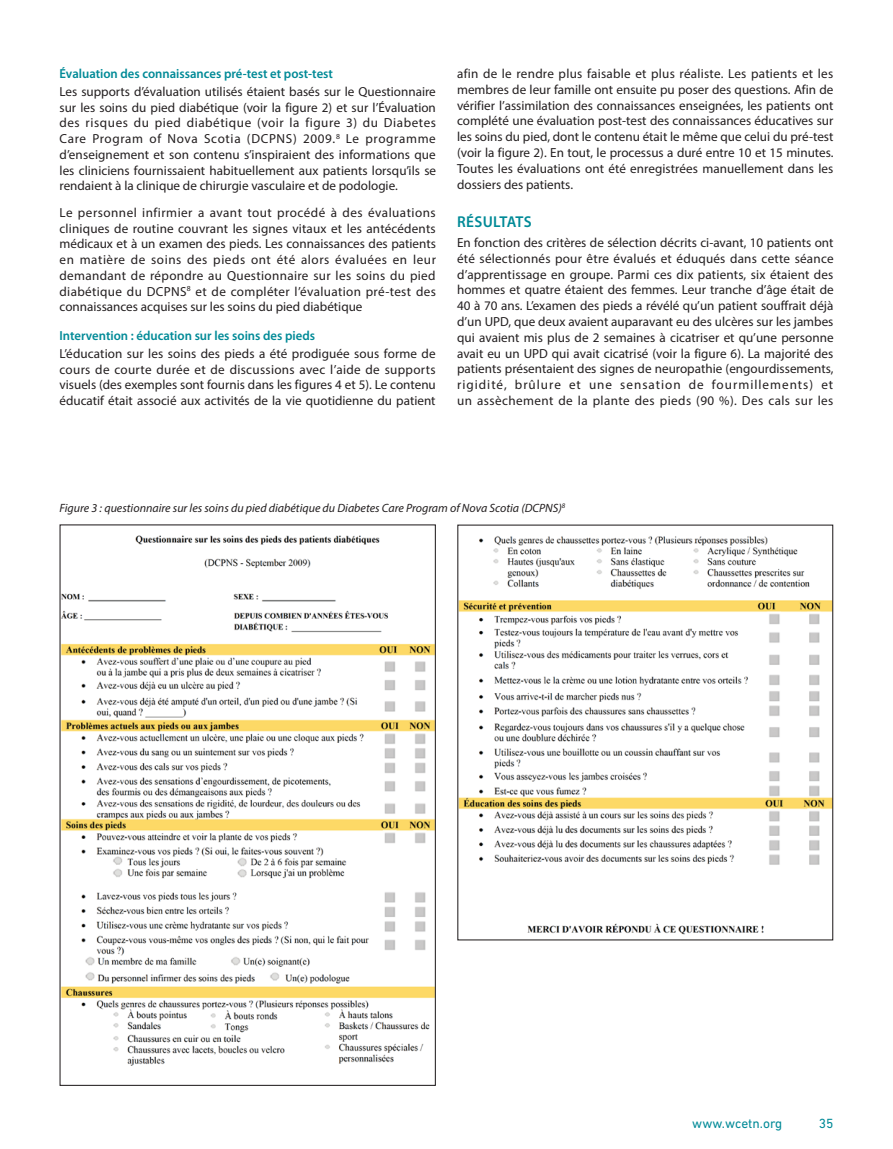
<style>
.page{position:relative;width:893px;height:1149px;background:#fff}
.page>*{position:absolute;margin:0;border:0;box-sizing:border-box;transform-origin:0 0}
._2019_WCET_Heading{font:600 15.75px "Myriad Pro";letter-spacing:.015em;color:#008a97}
.t1{font:13.5px "DIN Next LT Pro";color:#008a97}
._2019_WCET_Galley{font:13.2px/15.8px "Myriad Pro";color:#231f20;text-align:justify}
._2019_WCET_SubHeadin{font:600 13.2px "Myriad Pro";color:#008a97}
._2019_WCET_Figure_Ca{font:italic 12px "Myriad Pro";color:#231f20}
</style>
<div class="page">
<img style="left:62px;top:535px;width:372px;height:531px">
<img style="left:459px;top:536px;width:372px;height:399px">
<p class="_2019_WCET_SubHeadin" style="left:60px;top:65px;width:275px">Évaluation des connaissances pré-test et post-test</p>
<p class="_2019_WCET_Galley" style="left:60px;top:83px;width:378px">Les supports d’évaluation utilisés étaient basés sur le Questionnaire sur les soins du pied diabétique (voir la figure 2) et sur l’Évaluation des risques du pied diabétique (voir la figure 3) du Diabetes Care Program of Nova Scotia (DCPNS) 2009.<sup>8</sup> Le programme d’enseignement et son contenu s’inspiraient des informations que les cliniciens fournissaient habituellement aux patients lorsqu’ils se rendaient à la clinique de chirurgie vasculaire et de podologie.</p>
<p class="_2019_WCET_Galley" style="left:60px;top:204px;width:378px">Le personnel infirmier a avant tout procédé à des évaluations cliniques de routine couvrant les signes vitaux et les antécédents médicaux et à un examen des pieds. Les connaissances des patients en matière de soins des pieds ont été alors évaluées en leur demandant de répondre au Questionnaire sur les soins du pied diabétique du DCPNS<sup>8</sup> et de compléter l’évaluation pré-test des connaissances acquises sur les soins du pied diabétique</p>
<p class="_2019_WCET_SubHeadin" style="left:60px;top:327px;width:257px">Intervention : éducation sur les soins des pieds</p>
<p class="_2019_WCET_Galley" style="left:60px;top:345px;width:378px">L’éducation sur les soins des pieds a été prodiguée sous forme de cours de courte durée et de discussions avec l’aide de supports visuels (des exemples sont fournis dans les figures 4 et 5). Le contenu éducatif était associé aux activités de la vie quotidienne du patient</p>
<p class="_2019_WCET_Galley" style="left:457px;top:65px;width:378px">afin de le rendre plus faisable et plus réaliste. Les patients et les membres de leur famille ont ensuite pu poser des questions. Afin de vérifier l’assimilation des connaissances enseignées, les patients ont complété une évaluation post-test des connaissances éducatives sur les soins du pied, dont le contenu était le même que celui du pré-test (voir la figure 2). En tout, le processus a duré entre 10 et 15 minutes.<br>Toutes les évaluations ont été enregistrées manuellement dans les dossiers des patients.</p>
<p class="_2019_WCET_Heading" style="left:457px;top:211px;width:76px">RÉSULTATS</p>
<p class="_2019_WCET_Galley" style="left:457px;top:234px;width:378px">En fonction des critères de sélection décrits ci-avant, 10 patients ont été sélectionnés pour être évalués et éduqués dans cette séance d’apprentissage en groupe. Parmi ces dix patients, six étaient des hommes et quatre étaient des femmes. Leur tranche d’âge était de 40 à 70 ans. L’examen des pieds a révélé qu’un patient souffrait déjà d’un UPD, que deux avaient auparavant eu des ulcères sur les jambes qui avaient mis plus de 2 semaines à cicatriser et qu’une personne avait eu un UPD qui avait cicatrisé (voir la figure 6). La majorité des patients présentaient des signes de neuropathie (engourdissements, rigidité, brûlure et une sensation de fourmillements) et un assèchement de la plante des pieds (90 %). Des cals sur les</p>
<p class="_2019_WCET_Figure_Ca" style="left:60px;top:500px;width:507px">Figure 3 : questionnaire sur les soins du pied diabétique du Diabetes Care Program of Nova Scotia (DCPNS)<sup>8</sup></p>
<p class="t1" style="left:692px;top:1114px;width:92px">www.wcetn.org</p>
<p class="t1" style="left:819px;top:1114px;width:16px">35</p>
</div>
